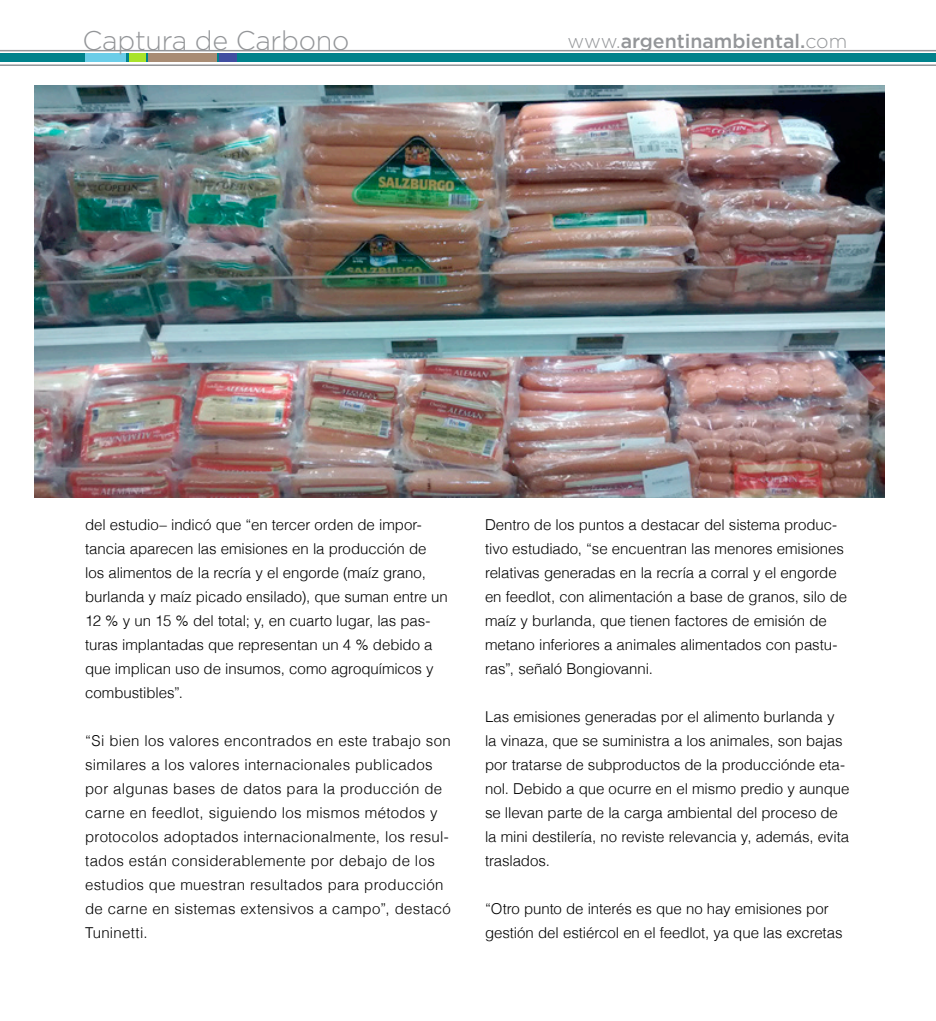
<style>
.page{position:relative;width:936px;height:1021px;background:#fff}
.page>*{position:absolute;margin:0;border:0;box-sizing:border-box;transform-origin:0 0}
.t1{font:300 27px "Gotham";letter-spacing:-.01em;color:#939598}
.t2{font:500 19.5px "Gotham";color:#939598}
.t3{font:300 15px/24px "Helvetica";color:#000}
.t4{font:300 15px/24px "Helvetica";letter-spacing:.02em;color:#000}
.s1{font-weight:300}
</style>
<div class="page">
<hr style="left:935px;top:0;width:1px;height:1020px;background:#32abb2">
<svg style="left:935px;top:50px;width:1px;height:16px"></svg>
<hr style="left:0;top:50px;width:935px;height:1px;background:#939598">
<div style="left:0;top:54px;width:935px;height:8px;background:#00828b"></div>
<div style="left:148px;top:54px;width:69px;height:8px;background:#a88c74"></div>
<div style="left:220px;top:54px;width:17px;height:8px;background:#404ea1"></div>
<div style="left:129px;top:54px;width:16px;height:8px;background:#a9e32a"></div>
<div style="left:86px;top:54px;width:40px;height:8px;background:#6bcde8"></div>
<hr style="left:0;top:64px;width:935px;height:2px;background:#939598">
<img style="left:34px;top:85px;width:850px;height:412px">
<p class="t1" style="left:83px;top:23px;width:268px">Captura de Carbono</p>
<p class="t2" style="left:567px;top:29px;width:281px"><span class="s1">www.</span>argentinambiental.<span class="s1">com</span></p>
<p class="t3" style="left:85px;top:511px;width:364px">del estudio– indicó que “en tercer orden de impor&shy;tancia aparecen las emisiones en la producción de los alimentos de la recría y el engorde (maíz grano, burlanda y maíz picado ensilado), que suman entre un 12 % y un 15 % del total; y, en cuarto lugar, las pas&shy;turas implantadas que representan un 4 % debido a que implican uso de insumos, como agroquímicos y combustibles”.</p>
<p class="t4" style="left:85px;top:727px;width:367px">“Si bien los valores encontrados en este trabajo son similares a los valores internacionales publicados por algunas bases de datos para la producción de carne en feedlot, siguiendo los mismos métodos y protocolos adoptados internacionalmente, los resul&shy;tados están considerablemente por debajo de los estudios que muestran resultados para producción de carne en sistemas extensivos a campo”, destacó Tuninetti.</p>
<p class="t3" style="left:485px;top:511px;width:363px">Dentro de los puntos a destacar del sistema produc&shy;tivo estudiado, “se encuentran las menores emisiones relativas generadas en la recría a corral y el engorde en feedlot, con alimentación a base de granos, silo de maíz y burlanda, que tienen factores de emisión de metano inferiores a animales alimentados con pastu&shy;ras”, señaló Bongiovanni.</p>
<p class="t3" style="left:485px;top:703px;width:366px">Las emisiones generadas por el alimento burlanda y la vinaza, que se suministra a los animales, son bajas por tratarse de subproductos de la producciónde eta&shy;nol. Debido a que ocurre en el mismo predio y aunque se llevan parte de la carga ambiental del proceso de la mini destilería, no reviste relevancia y, además, evita traslados.</p>
<p class="t3" style="left:485px;top:895px;width:359px">“Otro punto de interés es que no hay emisiones por gestión del estiércol en el feedlot, ya que las excretas</p>
</div>
